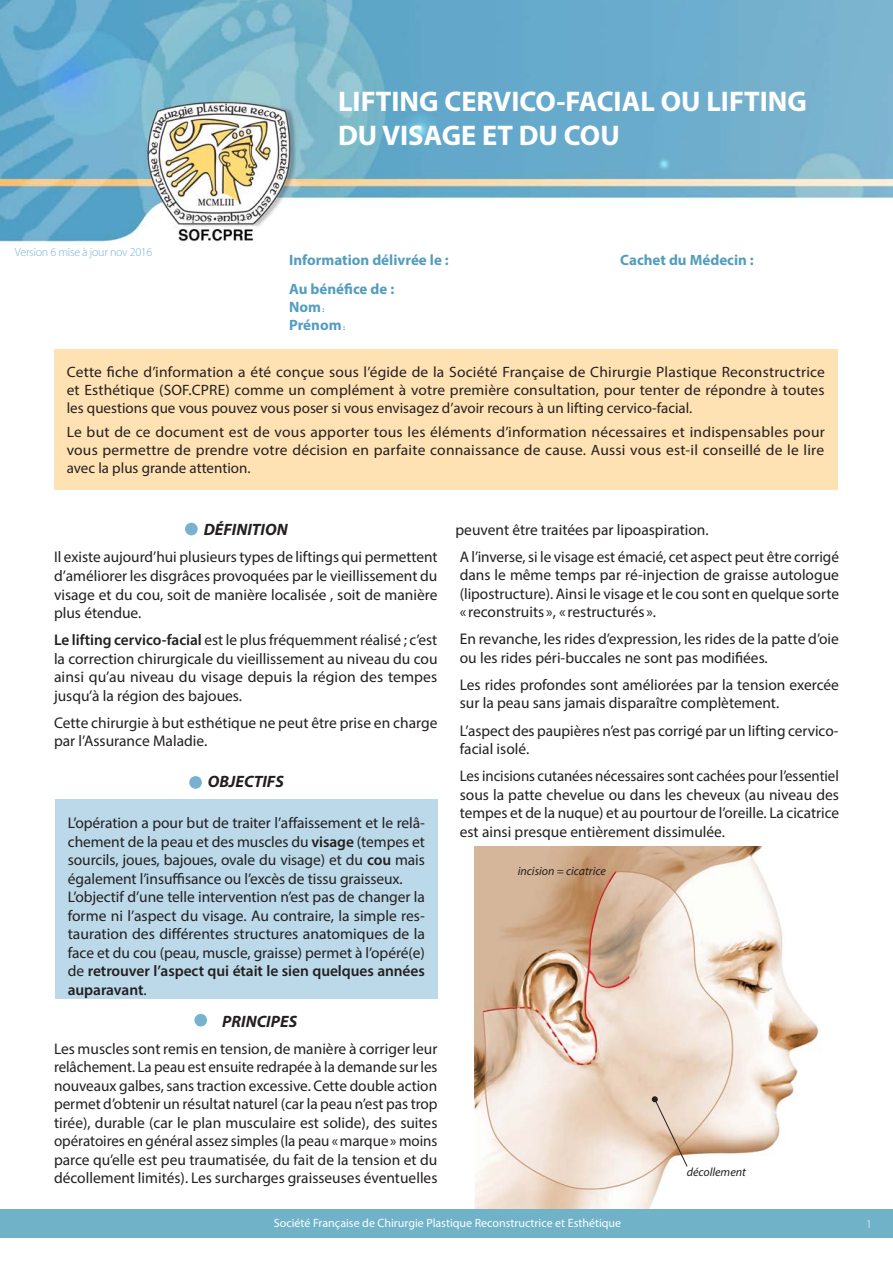
<style>
.page{position:relative;width:893px;height:1263px;background:#fff}
.page>*{position:absolute;margin:0;border:0;box-sizing:border-box;transform-origin:0 0}
.t1{font:700 28.5px "Myriad Pro";color:#fff}
.t2{font:italic 700 16.5px "Myriad Pro";color:#231f20}
.t3{font:15.45px/18.6px "Myriad Pro";color:#231f20;text-align:justify}
.t4{font:15.45px/18.6px "Myriad Pro";color:#231f20;text-align:justify;scale:.96 1}
.t5{font:15px/18px "Myriad Pro";color:#231f20;text-align:justify}
.t6{font:700 15px "Myriad Pro";color:#539dbf}
.t7{font:12px "Myriad Pro";color:#fff}
.t8{font:italic 12px "Myriad Pro";color:#231f20}
.t9{font:300 12px "Myriad Pro";letter-spacing:-.02em;color:#77b3d0}
.t10{font:300 12px "Myriad Pro";color:#fff}
.s1{font-size:7.5px}
.s2{font-weight:600}
</style>
<div class="page">
<div style="left:0;top:1209px;width:893px;height:29px;background:#70b2c8"></div>
<div style="left:54px;top:350px;width:783px;height:140px;background:#ffe2b3"></div>
<div style="left:194px;top:1014px;width:13px;height:12px;background:#77b3d0;border-radius:50%"></div>
<div style="left:55px;top:799px;width:383px;height:200px;background:#bbd9e8"></div>
<div style="left:185px;top:523px;width:13px;height:12px;background:#77b3d0;border-radius:50%"></div>
<div style="left:189px;top:776px;width:13px;height:13px;background:#77b3d0;border-radius:50%"></div>
<img style="left:474px;top:846px;width:345px;height:363px">
<svg style="left:652px;top:1096px;width:36px;height:71px;background:#ddc6b3"></svg>
<img style="left:0;top:0;width:893px;height:243px">
<p class="t1" style="left:338px;top:82px;width:470px">LIFTING CERVICO-FACIAL OU LIFTING</p>
<p class="t1" style="left:338px;top:117px;width:283px">DU VISAGE ET DU COU</p>
<p class="t9" style="left:15px;top:244px;width:139px">Version 6 mise à jour nov 2016</p>
<p class="t6" style="left:289px;top:250px;width:161px">Information délivrée le :</p>
<p class="t6" style="left:620px;top:250px;width:135px">Cachet du Médecin :</p>
<p class="t6" style="left:289px;top:279px;width:107px">Au bénéfice de :</p>
<p class="t6" style="left:289px;top:297px;width:37px">Nom <span class="s1">:</span></p>
<p class="t6" style="left:289px;top:315px;width:57px">Prénom <span class="s1">:</span></p>
<p class="t5" style="left:67px;top:362px;width:760px">Cette fiche d’information a été conçue sous l’égide de la Société Française de Chirurgie Plastique Reconstructrice et Esthétique (SOF.CPRE) comme un complément à votre première consultation, pour tenter de répondre à toutes les questions que vous pouvez vous poser si vous envisagez d’avoir recours à un lifting cervico-facial.</p>
<p class="t5" style="left:67px;top:423px;width:760px">Le but de ce document est de vous apporter tous les éléments d’information nécessaires et indispensables pour vous permettre de prendre votre décision en parfaite connaissance de cause. Aussi vous est-il conseillé de le lire avec la plus grande attention.</p>
<p class="t2" style="left:204px;top:519px;width:86px">DÉFINITION</p>
<p class="t3" style="left:54px;top:548px;width:385px">Il existe aujourd’hui plusieurs types de liftings qui permettent d’améliorer les disgrâces provoquées par le vieillissement du visage et du cou, soit de manière localisée , soit de manière plus étendue.</p>
<p class="t3" style="left:54px;top:630px;width:385px"><span class="s2">Le lifting cervico-facial</span> est le plus fréquemment réalisé ; c’est la correction chirurgicale du vieillissement au niveau du cou ainsi qu’au niveau du visage depuis la région des tempes jusqu’à la région des bajoues.</p>
<p class="t3" style="left:54px;top:713px;width:385px">Cette chirurgie à but esthétique ne peut être prise en charge par l’Assurance Maladie.</p>
<p class="t2" style="left:208px;top:771px;width:78px">OBJECTIFS</p>
<p class="t3" style="left:68px;top:813px;width:359px">L’opération a pour but de traiter l’affaissement et le relâ&shy;chement de la peau et des muscles du <span class="s2">visage</span> (tempes et sourcils, joues, bajoues, ovale du visage) et du <span class="s2">cou</span> mais également l’insuffisance ou l’excès de tissu graisseux.</p>
<p class="t3" style="left:68px;top:887px;width:359px">L’objectif d’une telle intervention n’est pas de changer la forme ni l’aspect du visage. Au contraire, la simple res&shy;tauration des différentes structures anatomiques de la face et du cou (peau, muscle, graisse) permet à l’opéré(e) de <span class="s2">retrouver l’aspect qui était le sien quelques années auparavant</span>.</p>
<p class="t2" style="left:222px;top:1010px;width:76px">PRINCIPES</p>
<p class="t3" style="left:54px;top:1039px;width:385px">Les muscles sont remis en tension, de manière à corriger leur relâchement. La peau est ensuite redrapée à la demande sur les nouveaux galbes, sans traction excessive. Cette double action permet d’obtenir un résultat naturel (car la peau n’est pas trop tirée), durable (car le plan musculaire est solide), des suites opératoires en général assez simples (la peau «marque» moins parce qu’elle est peu traumatisée, du fait de la tension et du décollement limités). Les surcharges graisseuses éventuelles</p>
<p class="t3" style="left:455px;top:520px;width:255px">peuvent être traitées par lipoaspiration.</p>
<p class="t3" style="left:460px;top:547px;width:381px">A l’inverse, si le visage est émacié, cet aspect peut être corrigé dans le même temps par ré-injection de graisse autologue (lipostructure). Ainsi le visage et le cou sont en quelque sorte « reconstruits », « restructurés ».</p>
<p class="t3" style="left:460px;top:630px;width:381px">En revanche, les rides d’expression, les rides de la patte d’oie ou les rides péri-buccales ne sont pas modifiées.</p>
<p class="t3" style="left:460px;top:675px;width:381px">Les rides profondes sont améliorées par la tension exercée sur la peau sans jamais disparaître complètement.</p>
<p class="t3" style="left:460px;top:721px;width:380px">L’aspect des paupières n’est pas corrigé par un lifting cervico&shy;facial isolé.</p>
<p class="t4" style="left:460px;top:766px;width:397px">Les incisions cutanées nécessaires sont cachées pour l’essentiel sous la patte chevelue ou dans les cheveux (au niveau des tempes et de la nuque) et au pourtour de l’oreille. La cicatrice est ainsi presque entièrement dissimulée.</p>
<p class="t8" style="left:518px;top:863px;width:90px">incision = cicatrice</p>
<p class="t8" style="left:687px;top:1165px;width:61px">décollement</p>
<p class="t7" style="left:274px;top:1215px;width:349px">Société Française de Chirurgie Plastique Reconstructrice et Esthétique</p>
<p class="t10" style="left:866px;top:1217px;width:7px">1</p>
</div>
